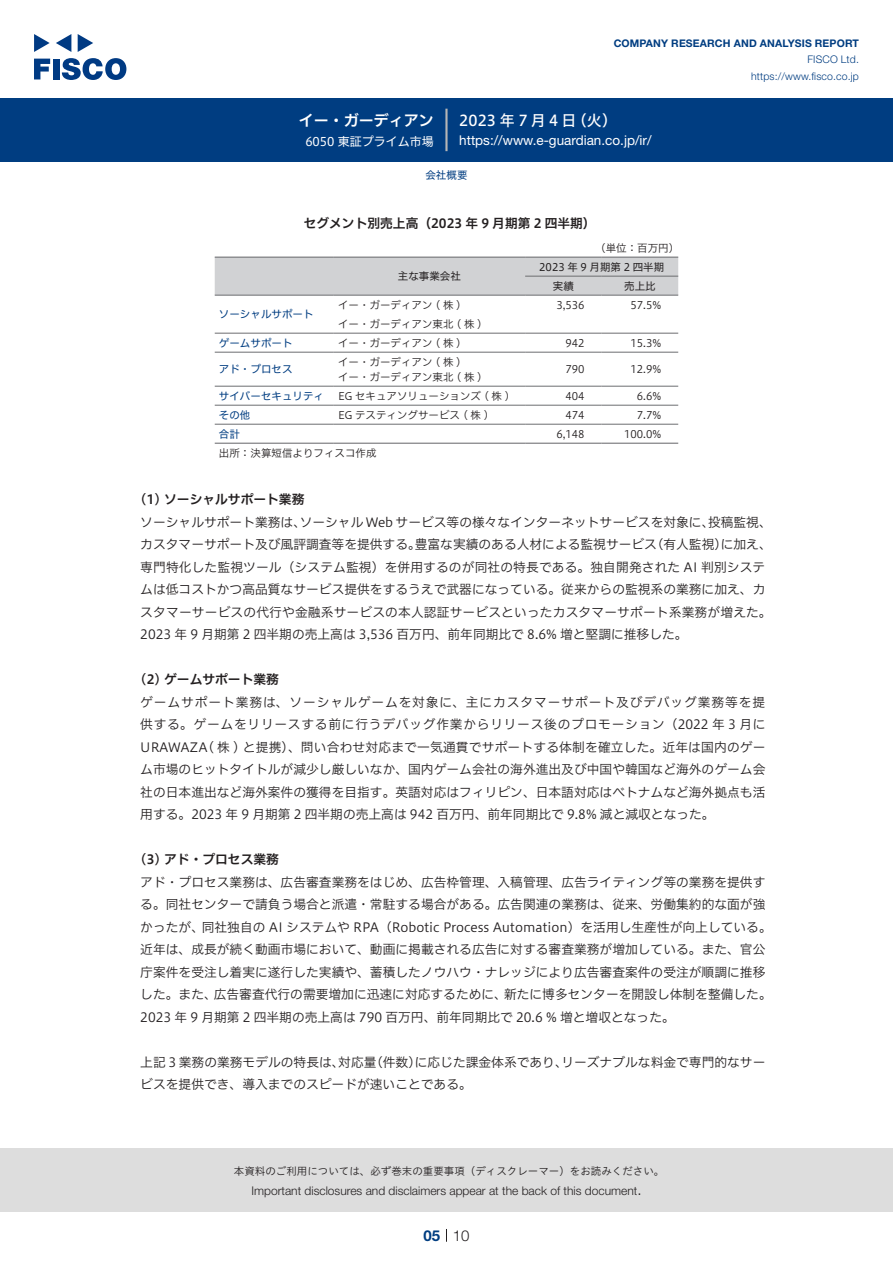
<style>
.page{position:relative;width:893px;height:1263px;background:#fff}
.page>*{position:absolute;margin:0;border:0;box-sizing:border-box;transform-origin:0 0}
.t1{font:15px "Hiragino UD Sans F Std N W5";letter-spacing:.21em;color:#fff}
.t2{font:15px "Hiragino UD Sans F Std N W6";color:#fff}
.t3{font:300 15px "Helvetica Neue LT Std";color:#231f20}
.t4{font:700 15px "Helvetica Neue LT Std";color:#003d81}
.t5{font:13.5px "Helvetica Neue LT Std";color:#fff}
.t6{font:12.75px/22.5px "Hiragino UD Sans F Std N W3";color:#231f20}
.t7{font:12.75px "Hiragino UD Sans F Std N W6";color:#231f20}
.t8{font:300 12px "Helvetica Neue LT Std";color:#231f20}
.t9{font:12px "Hiragino UD Sans F Std N W4";color:#fff}
.t10{font:10.5px "Hiragino UD Sans F Std N W3";color:#231f20}
.t11{font:10.5px "Hiragino UD Sans F Std N W4";color:#003d81}
.t12{font:10.5px "Hiragino UD Sans Std W3";color:#231f20}
.t13{font:700 10.5px "Helvetica Neue LT Std";letter-spacing:.015em;color:#003d81}
.t14{font:300 10.5px/16.5px "Helvetica Neue LT Std";letter-spacing:.015em;color:#003d81;text-align:right}
.t15{font:10.5px "Hiragino UD Sans F Std N W4";color:#231f20}
</style>
<div class="page">
<div style="left:0;top:1148px;width:893px;height:64px;background:#ddd"></div>
<svg style="left:34px;top:59px;width:16px;height:20px"></svg>
<div style="left:53px;top:59px;width:6px;height:20px;background:#003a83"></div>
<svg style="left:62px;top:58px;width:64px;height:22px"></svg>
<svg style="left:34px;top:34px;width:16px;height:18px"></svg>
<svg style="left:78px;top:34px;width:15px;height:18px"></svg>
<svg style="left:56px;top:34px;width:15px;height:18px"></svg>
<div style="left:0;top:98px;width:893px;height:64px;background:#003d81"></div>
<hr style="left:445px;top:109px;width:3px;height:42px;background:#b5b5b6">
<svg style="left:446px;top:1229px;width:1px;height:13px"></svg>
<div style="left:215px;top:258px;width:463px;height:37px;background:#d1d2d4"></div>
<hr style="left:525px;top:276px;width:77px;height:1px;background:#6c6d70">
<hr style="left:602px;top:276px;width:76px;height:1px;background:#6c6d70">
<hr style="left:215px;top:295px;width:119px;height:1px;background:#6c6d70">
<hr style="left:334px;top:295px;width:191px;height:1px;background:#6c6d70">
<hr style="left:525px;top:295px;width:77px;height:1px;background:#6c6d70">
<hr style="left:602px;top:295px;width:76px;height:1px;background:#6c6d70">
<hr style="left:215px;top:333px;width:119px;height:1px;background:#6c6d70">
<hr style="left:334px;top:333px;width:191px;height:1px;background:#6c6d70">
<hr style="left:525px;top:333px;width:77px;height:1px;background:#6c6d70">
<hr style="left:602px;top:333px;width:76px;height:1px;background:#6c6d70">
<hr style="left:215px;top:352px;width:119px;height:1px;background:#6c6d70">
<hr style="left:334px;top:352px;width:191px;height:1px;background:#6c6d70">
<hr style="left:525px;top:352px;width:77px;height:1px;background:#6c6d70">
<hr style="left:602px;top:352px;width:76px;height:1px;background:#6c6d70">
<hr style="left:215px;top:386px;width:119px;height:1px;background:#6c6d70">
<hr style="left:334px;top:386px;width:191px;height:1px;background:#6c6d70">
<hr style="left:525px;top:386px;width:77px;height:1px;background:#6c6d70">
<hr style="left:602px;top:386px;width:76px;height:1px;background:#6c6d70">
<hr style="left:215px;top:405px;width:119px;height:1px;background:#6c6d70">
<hr style="left:334px;top:405px;width:191px;height:1px;background:#6c6d70">
<hr style="left:525px;top:405px;width:77px;height:1px;background:#6c6d70">
<hr style="left:602px;top:405px;width:76px;height:1px;background:#6c6d70">
<hr style="left:215px;top:424px;width:119px;height:1px;background:#6c6d70">
<hr style="left:334px;top:424px;width:191px;height:1px;background:#6c6d70">
<hr style="left:525px;top:424px;width:77px;height:1px;background:#6c6d70">
<hr style="left:602px;top:424px;width:76px;height:1px;background:#6c6d70">
<hr style="left:215px;top:257px;width:119px;height:1px;background:#6c6d70">
<hr style="left:334px;top:257px;width:191px;height:1px;background:#6c6d70">
<hr style="left:525px;top:257px;width:77px;height:1px;background:#6c6d70">
<hr style="left:602px;top:257px;width:76px;height:1px;background:#6c6d70">
<hr style="left:215px;top:443px;width:119px;height:1px;background:#6c6d70">
<hr style="left:334px;top:443px;width:191px;height:1px;background:#6c6d70">
<hr style="left:525px;top:443px;width:77px;height:1px;background:#6c6d70">
<hr style="left:602px;top:443px;width:76px;height:1px;background:#6c6d70">
<p class="t2" style="left:299px;top:109px;width:137px">イー・ガーディアン</p>
<p class="t9" style="left:305px;top:132px;width:130px">6050 東証プライム市場</p>
<p class="t13" style="left:614px;top:37px;width:247px">COMPANY RESEARCH AND ANALYSIS REPORT</p>
<p class="t14" style="left:751px;top:51px;width:109px">FISCO Ltd. https://www.fisco.co j p.</p>
<p class="t1" style="left:459px;top:109px;width:119px">2023年7月4日</p>
<p class="t1" style="left:572px;top:109px;width:47px">（火(</p>
<p class="t5" style="left:459px;top:132px;width:194px">https://www -e. guardian. c o j p. /i r/</p>
<p class="t11" style="left:425px;top:167px;width:43px">会社概要</p>
<p class="t7" style="left:304px;top:214px;width:293px">セグメント別売上高（2023 年 9 月期第 2 四半期(</p>
<p class="t11" style="left:219px;top:306px;width:96px">ソーシャルサポート</p>
<p class="t11" style="left:219px;top:335px;width:75px">ゲームサポート</p>
<p class="t15" style="left:398px;top:268px;width:64px">主な事業会社</p>
<p class="t10" style="left:338px;top:297px;width:125px">イー・ガーディアン ( 株 (</p>
<p class="t10" style="left:338px;top:316px;width:146px">イー・ガーディアン東北 ( 株 (</p>
<p class="t10" style="left:338px;top:335px;width:125px">イー・ガーディアン ( 株 (</p>
<p class="t10" style="left:595px;top:240px;width:85px">（単位：百万円(</p>
<p class="t15" style="left:539px;top:259px;width:126px">2023 年 9 月期第 2 四半期</p>
<p class="t15" style="left:553px;top:278px;width:22px">実績</p>
<p class="t15" style="left:624px;top:278px;width:33px">売上比</p>
<p class="t10" style="left:556px;top:297px;width:30px">3,536</p>
<p class="t10" style="left:630px;top:297px;width:32px">57.5%</p>
<p class="t10" style="left:565px;top:335px;width:21px">942</p>
<p class="t10" style="left:630px;top:335px;width:32px">15.3%</p>
<p class="t10" style="left:338px;top:354px;width:125px">イー・ガーディアン ( 株 (</p>
<p class="t11" style="left:219px;top:361px;width:75px">アド・プロセス</p>
<p class="t10" style="left:630px;top:361px;width:32px">12.9%</p>
<p class="t10" style="left:565px;top:361px;width:21px">790</p>
<p class="t10" style="left:338px;top:369px;width:146px">イー・ガーディアン東北 ( 株 (</p>
<p class="t11" style="left:219px;top:388px;width:106px">サイバーセキュリティ</p>
<p class="t10" style="left:338px;top:388px;width:173px">EG セキュアソリューションズ ( 株 (</p>
<p class="t10" style="left:565px;top:388px;width:21px">404</p>
<p class="t10" style="left:637px;top:388px;width:26px">6.6%</p>
<p class="t11" style="left:219px;top:407px;width:33px">その他</p>
<p class="t10" style="left:338px;top:407px;width:152px">EG テスティングサービス ( 株 (</p>
<p class="t10" style="left:565px;top:407px;width:21px">474</p>
<p class="t10" style="left:637px;top:407px;width:26px">7.7%</p>
<p class="t11" style="left:219px;top:426px;width:22px">合計</p>
<p class="t10" style="left:219px;top:445px;width:159px">出所：決算短信よりフィスコ作成</p>
<p class="t7" style="left:140px;top:490px;width:166px">1( ) ソーシャルサポート業務</p>
<p class="t10" style="left:556px;top:426px;width:30px">6,148</p>
<p class="t10" style="left:624px;top:426px;width:39px">100.0%</p>
<p class="t6" style="left:140px;top:510px;width:167px">ソーシャルサポート業務は、</p>
<p class="t6" style="left:300px;top:510px;width:416px">ソーシャル Web サービス等の様々なインターネットサービスを対象に、</p>
<p class="t6" style="left:708px;top:510px;width:65px">投稿監視、</p>
<p class="t6" style="left:140px;top:532px;width:633px">カスタマーサポート及び風評調査等を提供する。<br>専門特化した監視ツール（システム監視）を併用するのが同社の特長である。独自開発された AI 判別システムは低コストかつ高品質なサービス提供をするうえで武器になっている。従来からの監視系の業務に加え、カスタマーサービスの代行や金融系サービスの本人認証サービスといったカスタマーサポート系業務が増えた。2023 年 9 月期第 2 四半期の売上高は 3,536 百万円、前年同期比で 8.6% 増と堅調に推移した。</p>
<p class="t7" style="left:140px;top:670px;width:140px">2( ) ゲームサポート業務</p>
<p class="t6" style="left:140px;top:690px;width:627px;text-align:justify">ゲームサポート業務は、ソーシャルゲームを対象に、主にカスタマーサポート及びデバッグ業務等を提供する。ゲームをリリースする前に行うデバッグ作業からリリース後のプロモーション（2022 年 3 月にURAWAZA( 株 ) と提携）、問い合わせ対応まで一気通貫でサポートする体制を確立した。近年は国内のゲーム市場のヒットタイトルが減少し厳しいなか、国内ゲーム会社の海外進出及び中国や韓国など海外のゲーム会社の日本進出など海外案件の獲得を目指す。英語対応はフィリピン、日本語対応はベトナムなど海外拠点も活用する。2023 年 9 月期第 2 四半期の売上高は 942 百万円、前年同期比で 9.8% 減と減収となった。</p>
<p class="t7" style="left:140px;top:850px;width:140px">3( ) アド・プロセス業務</p>
<p class="t6" style="left:140px;top:870px;width:627px">アド・プロセス業務は、広告審査業務をはじめ、広告枠管理、入稿管理、広告ライティング等の業務を提供す</p>
<p class="t6" style="left:140px;top:892px;width:627px">る。同社センターで請負う場合と派遣・常駐する場合がある。広告関連の業務は、従来、労働集約的な面が強</p>
<p class="t6" style="left:202px;top:915px;width:572px">同社独自の AI システムや RPA（Robotic Process Automation）を活用し生産性が向上している。</p>
<p class="t6" style="left:415px;top:532px;width:244px">豊富な実績のある人材による監視サービス</p>
<p class="t6" style="left:651px;top:532px;width:78px">（有人監視）</p>
<p class="t6" style="left:721px;top:532px;width:52px">に加え、</p>
<p class="t6" style="left:140px;top:915px;width:65px">かったが、</p>
<p class="t6" style="left:140px;top:937px;width:627px">近年は、成長が続く動画市場において、動画に掲載される広告に対する審査業務が増加している。また、官公</p>
<p class="t6" style="left:140px;top:960px;width:627px">庁案件を受注し着実に遂行した実績や、蓄積したノウハウ・ナレッジにより広告審査案件の受注が順調に推移</p>
<p class="t6" style="left:504px;top:982px;width:269px">新たに博多センターを開設し体制を整備した。</p>
<p class="t6" style="left:214px;top:982px;width:295px">広告審査代行の需要増加に迅速に対応するために、</p>
<p class="t6" style="left:140px;top:982px;width:536px">した。また、<br>2023 年 9 月期第 2 四半期の売上高は 790 百万円、前年同期比で 20.6 % 増と増収となった。</p>
<p class="t6" style="left:561px;top:1050px;width:205px">リーズナブルな料金で専門的なサー</p>
<p class="t6" style="left:140px;top:1050px;width:333px">上記 3 業務の業務モデルの特長は、<br>ビスを提供でき、導入までのスピードが速いことである。</p>
<p class="t6" style="left:370px;top:1050px;width:52px">（件数）</p>
<p class="t6" style="left:338px;top:1050px;width:40px">対応量</p>
<p class="t6" style="left:415px;top:1050px;width:154px">に応じた課金体系であり、</p>
<p class="t12" style="left:234px;top:1163px;width:432px">本資料のご利用については、必ず巻末の重要事項（ディスクレーマー）をお読みください。</p>
<p class="t3" style="left:637px;top:1180px;width:6px">.</p>
<p class="t8" style="left:251px;top:1183px;width:387px">Important disclosures and disclaimers appear at the back of this document</p>
<p class="t4" style="left:423px;top:1226px;width:18px">05</p>
<p class="t3" style="left:453px;top:1226px;width:18px">10</p>
</div>
